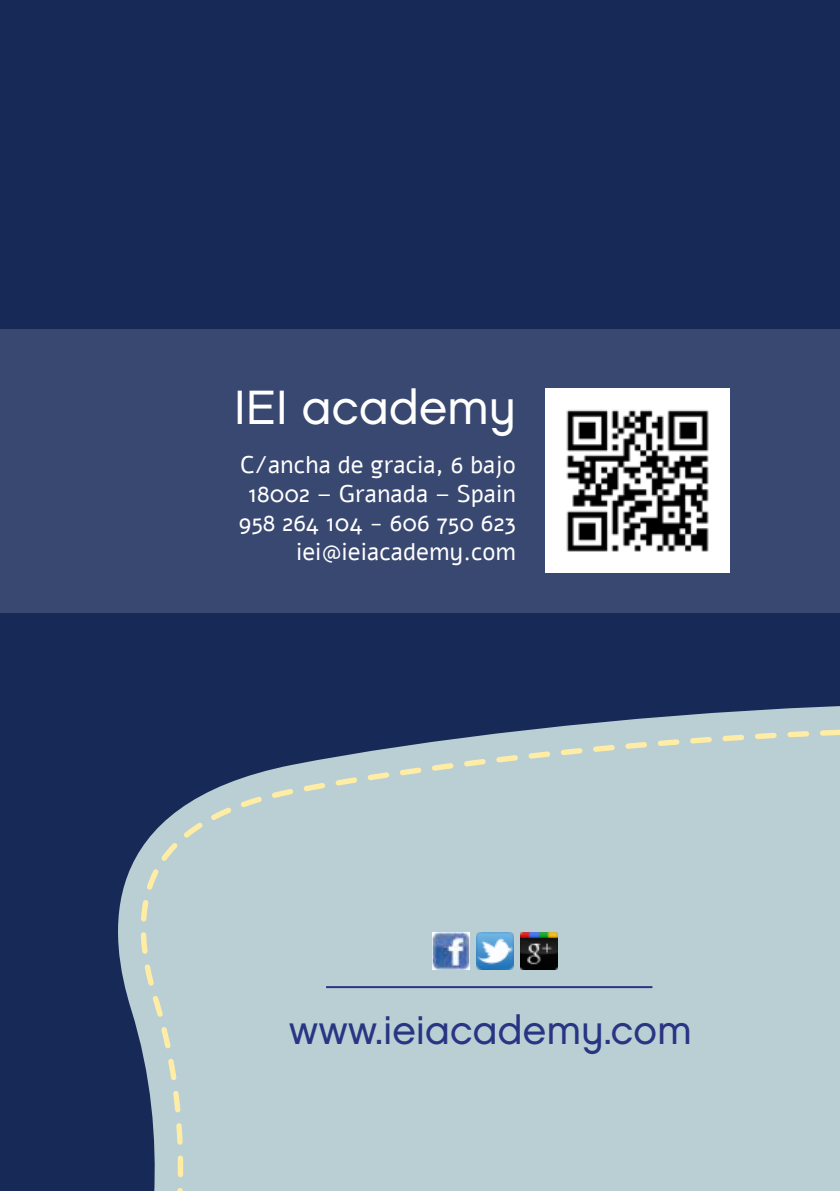
<style>
.page{position:relative;width:840px;height:1191px;background:#fff}
.page>*{position:absolute;margin:0;border:0;box-sizing:border-box;transform-origin:0 0}
.t1{font:48px "Chalet London Nineteen Eighty";color:#fff}
.t2{font:40px "Chalet London Nineteen Eighty";color:#283583}
.t3{font:24px/28.8px "Alef";color:#fff;text-align:right}
</style>
<div class="page">
<div style="left:0;top:0;width:839px;height:1191px;background:#172957"></div>
<div style="left:0;top:329px;width:839px;height:284px;background:#394870"></div>
<svg style="left:555px;top:706px;width:284px;height:21px;fill:#bacfd4"></svg>
<svg style="left:118px;top:727px;width:721px;height:464px;background:#aec3ca"></svg>
<hr style="left:326px;top:986px;width:326px;height:2px;background:#283583">
<img style="left:432px;top:932px;width:37px;height:37px">
<img style="left:476px;top:932px;width:37px;height:37px">
<img style="left:520px;top:932px;width:37px;height:37px">
<img style="left:545px;top:388px;width:184px;height:185px">
<h1 class="t1" style="left:233px;top:378px;width:284px">IEI academy</h1>
<p class="t3" style="left:239px;top:451px;width:278px">C/ancha de gracia, 6 bajo<br>18002 – Granada – Spain<br>958 264 104 - 606 750 623 iei@ieiacademy.com</p>
<h2 class="t2" style="left:289px;top:1005px;width:404px">www.ieiacademy.com</h2>
</div>
